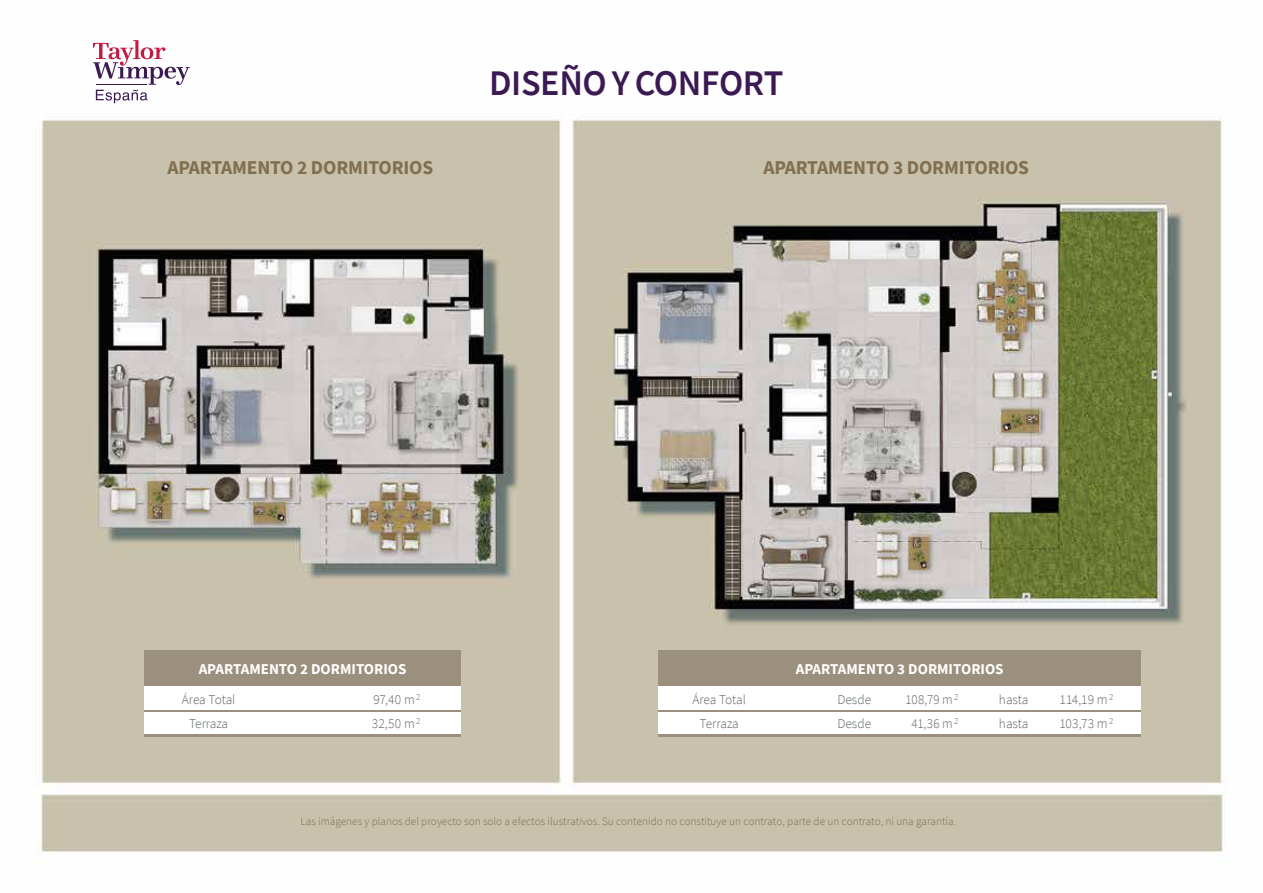
<style>
.page{position:relative;width:1263px;height:893px;background:#fff}
.page>*{position:absolute;margin:0;border:0;box-sizing:border-box;transform-origin:0 0}
.t1{font:600 36px "Source Sans Pro";letter-spacing:-.01em;color:#3b1953}
.t2{font:700 19.5px "Source Sans Pro";letter-spacing:-.01em;color:#816f50}
.t3{font:700 15px "Source Sans Pro";color:#fff}
.t4{font:300 13.5px/24px "Source Sans Pro";color:#5d6466}
.t5{font:300 13.5px/24px "Source Sans Pro";color:#5d6466;text-align:center;scale:.96 1}
.t6{font:300 11.25px "Source Sans Pro";color:#816f50}
.t7{font:300 9px "Source Sans Pro";color:#5d6466}
</style>
<div class="page">
<img style="left:39px;top:103px;width:1188px;height:750px">
<div style="left:659px;top:651px;width:482px;height:84px;background:#fff"></div>
<div style="left:659px;top:650px;width:482px;height:36px;background:#9b8f7d"></div>
<hr style="left:659px;top:734px;width:482px;height:3px;background:#9b8f7d">
<hr style="left:659px;top:711px;width:482px;height:1px;background:#9b8f7d">
<div style="left:144px;top:651px;width:317px;height:84px;background:#fff"></div>
<div style="left:144px;top:650px;width:317px;height:36px;background:#9b8f7d"></div>
<hr style="left:144px;top:734px;width:317px;height:3px;background:#9b8f7d">
<hr style="left:144px;top:711px;width:317px;height:1px;background:#9b8f7d">
<svg style="left:93px;top:40px;width:97px;height:63px"></svg>
<h1 class="t1" style="left:489px;top:59px;width:296px">DISEÑOYCONFORT</h1>
<h2 class="t2" style="left:167px;top:154px;width:267px">APARTAMENTO 2 DORMITORIOS</h2>
<h2 class="t2" style="left:763px;top:154px;width:267px">APARTAMENTO 3 DORMITORIOS</h2>
<h3 class="t3" style="left:199px;top:659px;width:209px">APARTAMENTO 2 DORMITORIOS</h3>
<p class="t4" style="left:182px;top:687px;width:55px;text-align:center">Área Total<br>Terraza</p>
<p class="t4" style="left:372px;top:687px;width:45px">97,40 m<br>32,50 m</p>
<p class="t7" style="left:416px;top:691px;width:6px">2</p>
<p class="t7" style="left:416px;top:715px;width:6px">2</p>
<h3 class="t3" style="left:796px;top:659px;width:209px">APARTAMENTO 3 DORMITORIOS</h3>
<p class="t7" style="left:954px;top:691px;width:6px">2</p>
<p class="t7" style="left:954px;top:715px;width:6px">2</p>
<p class="t4" style="left:692px;top:687px;width:55px;text-align:center">Área Total<br>Terraza</p>
<p class="t5" style="left:906px;top:687px;width:51px">108,79 m<br>41,36 m</p>
<p class="t4" style="left:1059px;top:687px;width:50px">114,19 m<br>103,73 m</p>
<p class="t4" style="left:837px;top:687px;width:35px">Desde<br>Desde</p>
<p class="t4" style="left:999px;top:687px;width:31px">hasta hasta</p>
<p class="t7" style="left:1109px;top:691px;width:6px">2</p>
<p class="t7" style="left:1109px;top:715px;width:6px">2</p>
<p class="t6" style="left:301px;top:814px;width:657px">Las imágenes y planos del proyecto son solo a efectos ilustrativos. Su contenido no constituye un contrato, parte de un contrato, ni una garantía.</p>
</div>
